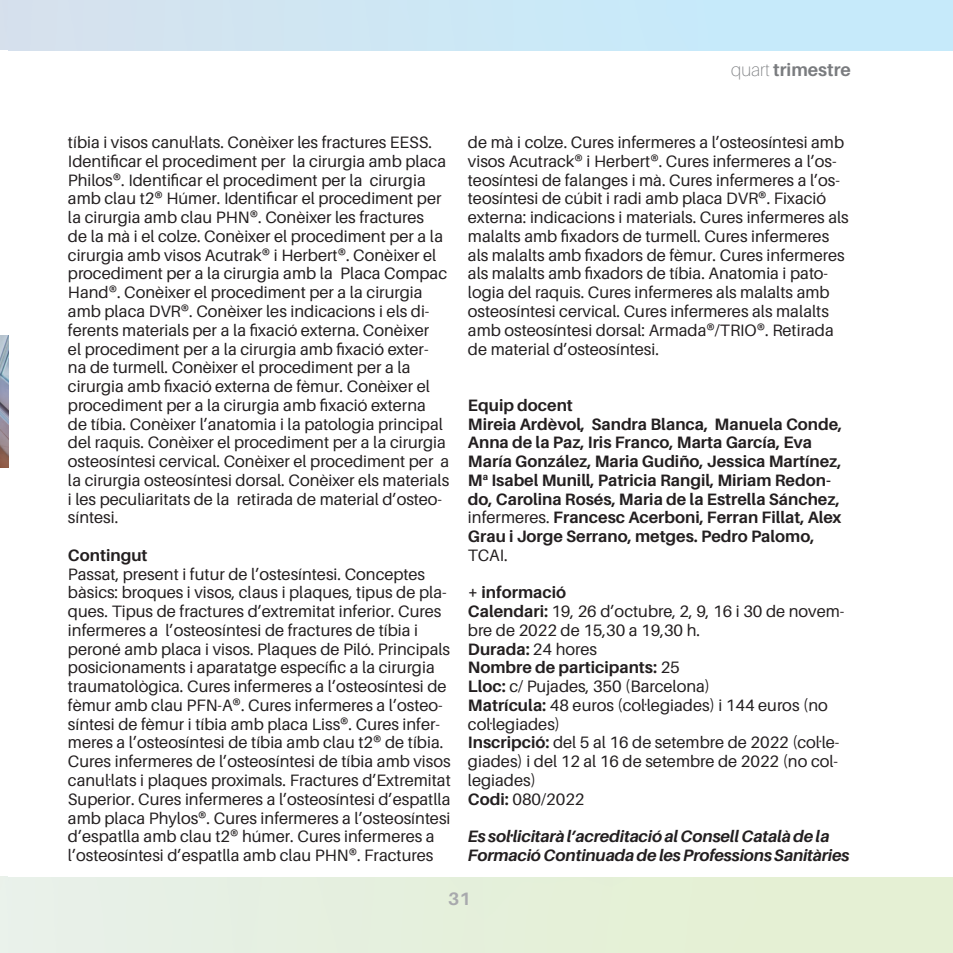
<style>
.page{position:relative;width:953px;height:953px;background:#fff}
.page>*{position:absolute;margin:0;border:0;box-sizing:border-box;transform-origin:0 0}
.t1{font:700 18px "Aileron";color:#7a7c7f}
.t2{font:700 18px "Aileron";color:#a8a9ad}
.t3{font:16.5px/18.8px "Aileron";color:#231f20}
.t4{font:700 16.5px/18.8px "Aileron";color:#231f20}
.t5{font:italic 700 16.5px/18.8px "Aileron";letter-spacing:-.01em;color:#231f20}
.s1{font-weight:100}
.s2{font-weight:400}
.s3{font-weight:700}
</style>
<div class="page">
<img style="left:0;top:336px;width:9px;height:132px">
<p class="t1" style="left:731px;top:60px;width:121px"><span class="s1">quart</span> trimestre</p>
<p class="t3" style="left:68px;top:133px;width:383px">tíbia i visos canul·lats. Conèixer les fractures EESS.<br>Identificar el procediment per la cirurgia amb placa Philos®. Identificar el procediment per la cirurgia amb clau t2® Húmer. Identificar el procediment per la cirurgia amb clau PHN®. Conèixer les fractures<br>de la mà i el colze. Conèixer el procediment per a la cirurgia amb visos Acutrak® i Herbert®. Conèixer el procediment per a la cirurgia amb la Placa Compac Hand®. Conèixer el procediment per a la cirurgia amb placa DVR®. Conèixer les indicacions i els di&shy;ferents materials per a la fixació externa. Conèixer<br>el procediment per a la cirurgia amb fixació exter&shy;na de turmell. Conèixer el procediment per a la cirurgia amb fixació externa de fèmur. Conèixer el procediment per a la cirurgia amb fixació externa<br>de tíbia. Conèixer l’anatomia i la patologia principal del raquis. Conèixer el procediment per a la cirurgia osteosíntesi cervical. Conèixer el procediment per a la cirurgia osteosíntesi dorsal. Conèixer els materials i les peculiaritats de la retirada de material d’osteo&shy;síntesi.</p>
<p class="t4" style="left:68px;top:546px;width:81px">Contingut</p>
<p class="t3" style="left:68px;top:564px;width:384px">Passat, present i futur de l’ostesíntesi. Conceptes bàsics: broques i visos, claus i plaques, tipus de pla&shy;ques. Tipus de fractures d’extremitat inferior. Cures infermeres a l’osteosíntesi de fractures de tíbia i peroné amb placa i visos. Plaques de Piló. Principals posicionaments i aparatatge específic a la cirurgia traumatològica. Cures infermeres a l’osteosíntesi de fèmur amb clau PFN-A®. Cures infermeres a l’osteo&shy;síntesi de fèmur i tíbia amb placa Liss®. Cures infer&shy;meres a l’osteosíntesi de tíbia amb clau t2® de tíbia.<br>Cures infermeres de l’osteosíntesi de tíbia amb visos canul·lats i plaques proximals. Fractures d’Extremitat Superior. Cures infermeres a l’osteosíntesi d’espatlla amb placa Phylos®. Cures infermeres a l’osteosíntesi d’espatlla amb clau t2® húmer. Cures infermeres a l’osteosíntesi d’espatlla amb clau PHN®. Fractures</p>
<p class="t3" style="left:468px;top:133px;width:382px">de mà i colze. Cures infermeres a l’osteosíntesi amb visos Acutrack® i Herbert®. Cures infermeres a l’os&shy;teosíntesi de falanges i mà. Cures infermeres a l’os&shy;teosíntesi de cúbit i radi amb placa DVR®. Fixació externa: indicacions i materials. Cures infermeres als malalts amb fixadors de turmell. Cures infermeres als malalts amb fixadors de fèmur. Cures infermeres als malalts amb fixadors de tíbia. Anatomia i pato&shy;logia del raquis. Cures infermeres als malalts amb osteosíntesi cervical. Cures infermeres als malalts amb osteosíntesi dorsal: Armada®/TRIO®. Retirada de material d’osteosíntesi.</p>
<p class="t4" style="left:468px;top:396px;width:106px">Equip docent</p>
<p class="t4" style="left:468px;top:414px;width:376px">Mireia Ardèvol, Sandra Blanca, Manuela Conde, Anna de la Paz, Iris Franco, Marta García, Eva María González, Maria Gudiño, Jessica Martínez, M<sup>a</sup> Isabel Munill, Patricia Rangil, Miriam Redon&shy;do, Carolina Rosés, Maria de la Estrella Sánchez, <span class="s2">infermeres.</span> Francesc Acerboni, Ferran Fillat, Alex Grau i Jorge Serrano, metges. Pedro Palomo, <span class="s2">TCAI.</span></p>
<p class="t4" style="left:468px;top:583px;width:100px">+ informació</p>
<p class="t3" style="left:468px;top:602px;width:378px"><span class="s3">Calendari:</span> 19, 26 d’octubre, 2, 9, 16 i 30 de novem&shy;bre de 2022 de 15,30 a 19,30 h.</p>
<p class="t4" style="left:468px;top:639px;width:130px">Durada: <span class="s2">24 hores</span></p>
<p class="t4" style="left:468px;top:658px;width:213px">Nombre de participants: <span class="s2">25</span></p>
<p class="t3" style="left:468px;top:677px;width:244px"><span class="s3">Lloc:</span> c/ Pujades, 350 (Barcelona)</p>
<p class="t3" style="left:468px;top:696px;width:361px"><span class="s3">Matrícula:</span> 48 euros (col·legiades) i 144 euros (no col·legiades)</p>
<p class="t3" style="left:468px;top:733px;width:373px"><span class="s3">Inscripció:</span> del 5 al 16 de setembre de 2022 (col·le&shy;giades) i del 12 al 16 de setembre de 2022 (no col· legiades)</p>
<p class="t3" style="left:468px;top:789px;width:118px"><span class="s3">Codi:</span> 080/2022</p>
<p class="t5" style="left:468px;top:827px;width:383px">Es sol·licitarà l’acreditació al Consell Català de la<br>Formació Continuada de les Professions Sanitàries</p>
<p class="t2" style="left:448px;top:888px;width:24px">31</p>
</div>
